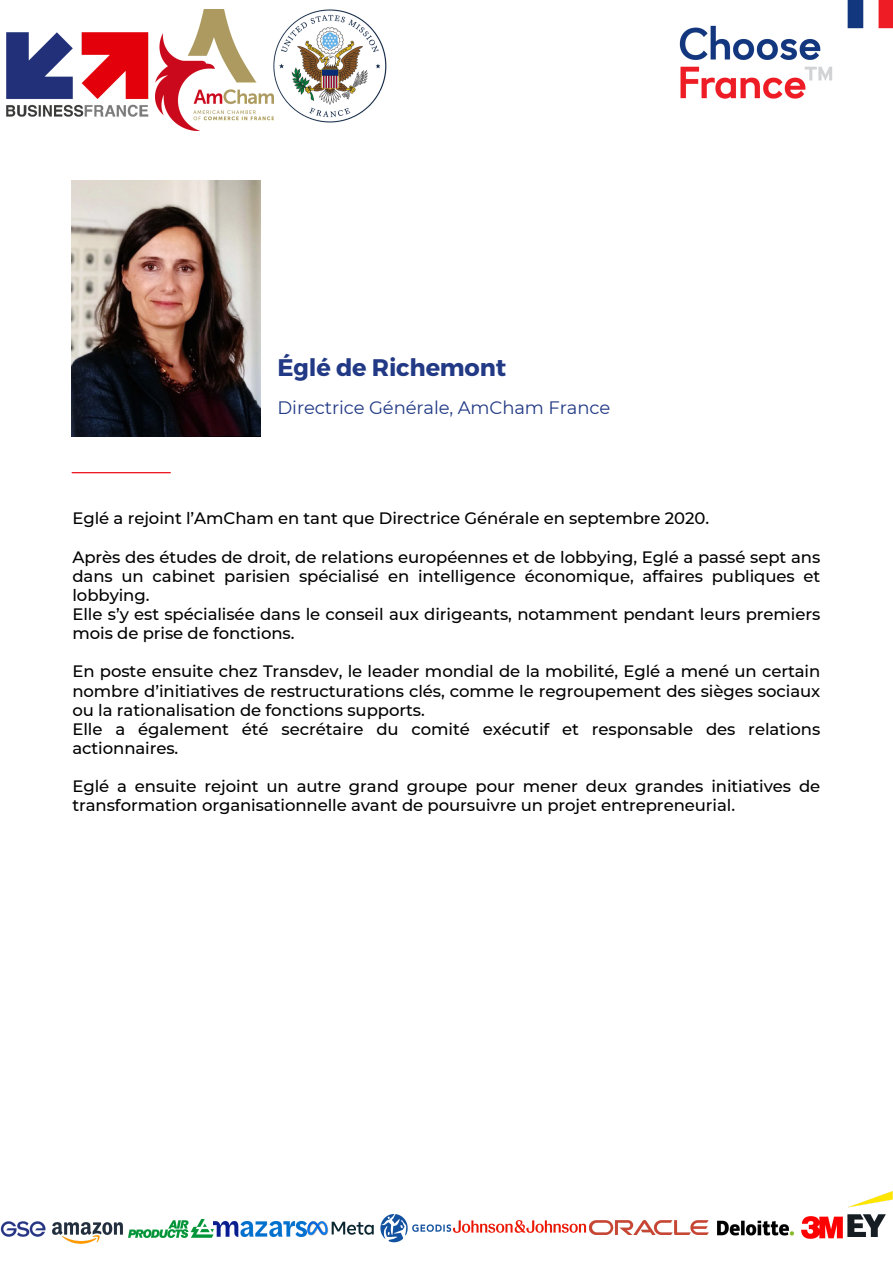
<style>
.page{position:relative;width:893px;height:1264px;background:#fff}
.page>*{position:absolute;margin:0;border:0;box-sizing:border-box;transform-origin:0 0}
.t1{font:700 24px "Montserrat";letter-spacing:-.01em;color:#223a85}
.t2{font:18px "Montserrat";letter-spacing:-.005em;color:#223a85}
.t3{font:500 16.5px/19px "Montserrat";letter-spacing:-.005em;color:#000}
</style>
<div class="page">
<img style="left:72px;top:180px;width:188px;height:256px">
<svg style="left:72px;top:472px;width:99px;height:1px"></svg>
<img style="left:273px;top:9px;width:114px;height:114px">
<img style="left:155px;top:9px;width:118px;height:122px">
<img style="left:6px;top:32px;width:143px;height:85px">
<img style="left:131px;top:1219px;width:82px;height:18px">
<img style="left:213px;top:1221px;width:93px;height:15px">
<img style="left:453px;top:1220px;width:134px;height:13px">
<img style="left:0;top:1221px;width:43px;height:16px">
<img style="left:847px;top:1191px;width:45px;height:45px">
<img style="left:43px;top:1222px;width:88px;height:22px">
<img style="left:589px;top:1220px;width:119px;height:14px">
<img style="left:306px;top:1221px;width:68px;height:15px">
<img style="left:801px;top:1216px;width:41px;height:21px">
<img style="left:717px;top:1220px;width:77px;height:16px">
<img style="left:380px;top:1214px;width:72px;height:29px">
<img style="left:679px;top:0;width:213px;height:99px">
<p class="t1" style="left:277px;top:351px;width:230px">Églé de Richemont</p>
<p class="t2" style="left:277px;top:397px;width:334px">Directrice Générale, AmCham France</p>
<p class="t3" style="left:72px;top:509px;width:638px">Eglé a rejoint l’AmCham en tant que Directrice Générale en septembre 2020.</p>
<p class="t3" style="left:72px;top:547px;width:749px;text-align:justify">Après des études de droit, de relations européennes et de lobbying, Eglé a passé sept ans dans un cabinet parisien spécialisé en intelligence économique, affaires publiques et lobbying.</p>
<p class="t3" style="left:72px;top:604px;width:749px">Elle s’y est spécialisée dans le conseil aux dirigeants, notamment pendant leurs premiers mois de prise de fonctions.</p>
<p class="t3" style="left:72px;top:662px;width:749px;text-align:justify">En poste ensuite chez Transdev, le leader mondial de la mobilité, Eglé a mené un certain nombre d’initiatives de restructurations clés, comme le regroupement des sièges sociaux ou la rationalisation de fonctions supports.</p>
<p class="t3" style="left:72px;top:719px;width:749px">Elle a également été secrétaire du comité exécutif et responsable des relations actionnaires.</p>
<p class="t3" style="left:72px;top:776px;width:749px">Eglé a ensuite rejoint un autre grand groupe pour mener deux grandes initiatives de transformation organisationnelle avant de poursuivre un projet entrepreneurial.</p>
</div>
